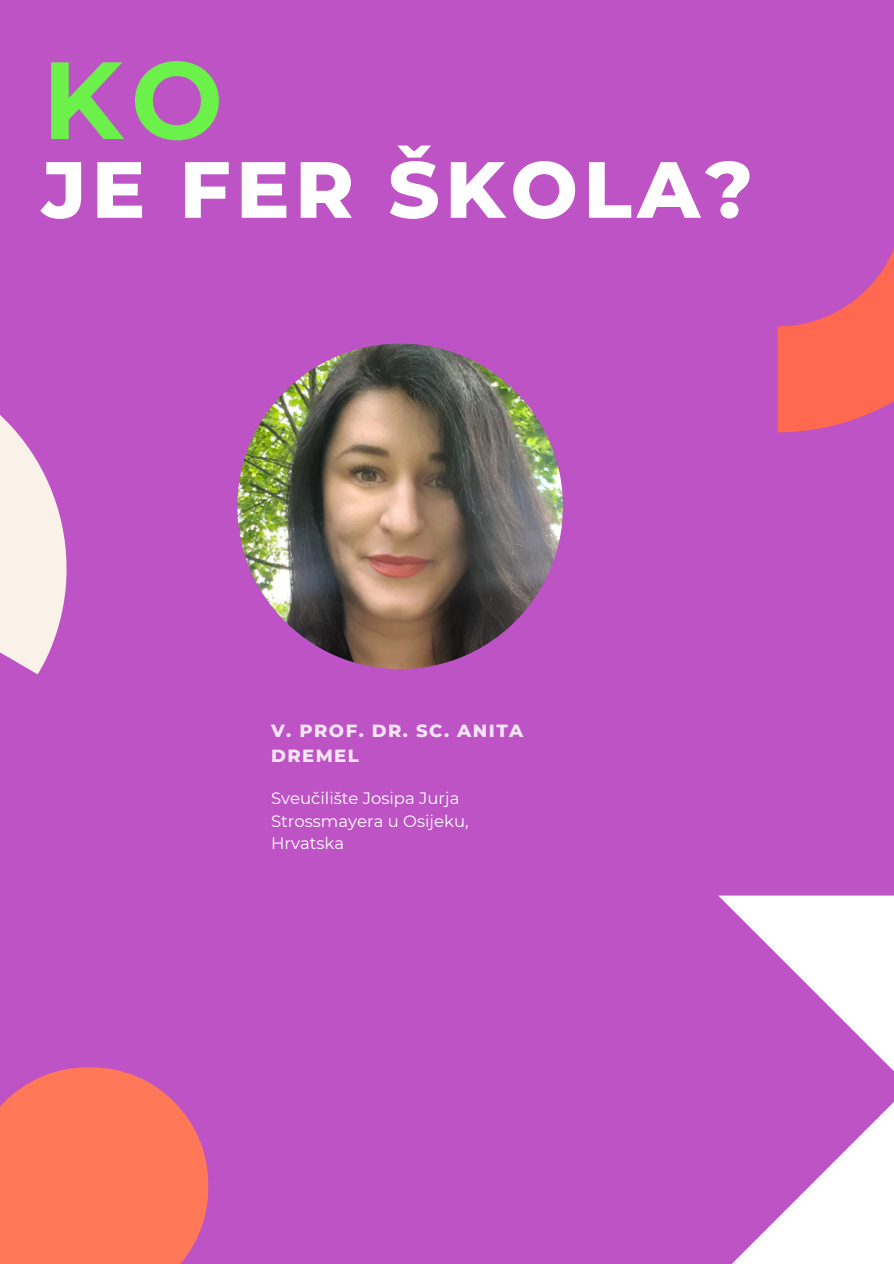
<style>
.page{position:relative;width:894px;height:1264px;background:#fff}
.page>*{position:absolute;margin:0;border:0;box-sizing:border-box;transform-origin:0 0}
.t1{font:700 109.5px "Montserrat";color:#6cf04a}
.t2{font:800 79.5px "Montserrat";letter-spacing:.07em;color:#fff}
.t3{font:800 18px/24.8px "Montserrat";letter-spacing:.08em;color:#fff}
.t4{font:16.5px/22.5px "Montserrat";color:#fff}
</style>
<div class="page">
<div style="left:0;top:0;width:893px;height:1263px;background:#bd53c5"></div>
<img style="left:237px;top:343px;width:326px;height:326px;border-radius:50%">
<svg style="left:0;top:415px;width:67px;height:259px"></svg>
<svg style="left:777px;top:251px;width:116px;height:181px"></svg>
<svg style="left:718px;top:895px;width:175px;height:368px"></svg>
<svg style="left:0;top:1067px;width:208px;height:196px"></svg>
<p class="t1" style="left:42px;top:33px;width:183px">KO</p>
<p class="t2" style="left:42px;top:141px;width:712px">JE FER ŠKOLA?</p>
<p class="t3" style="left:271px;top:718px;width:254px">V. PROF. DR. SC. ANITA<br>DREMEL</p>
<p class="t4" style="left:271px;top:787px;width:199px">Sveučilište Josipa Jurja<br>Strossmayera u Osijeku,</p>
<p class="t4" style="left:271px;top:832px;width:75px">Hrvatska</p>
</div>
